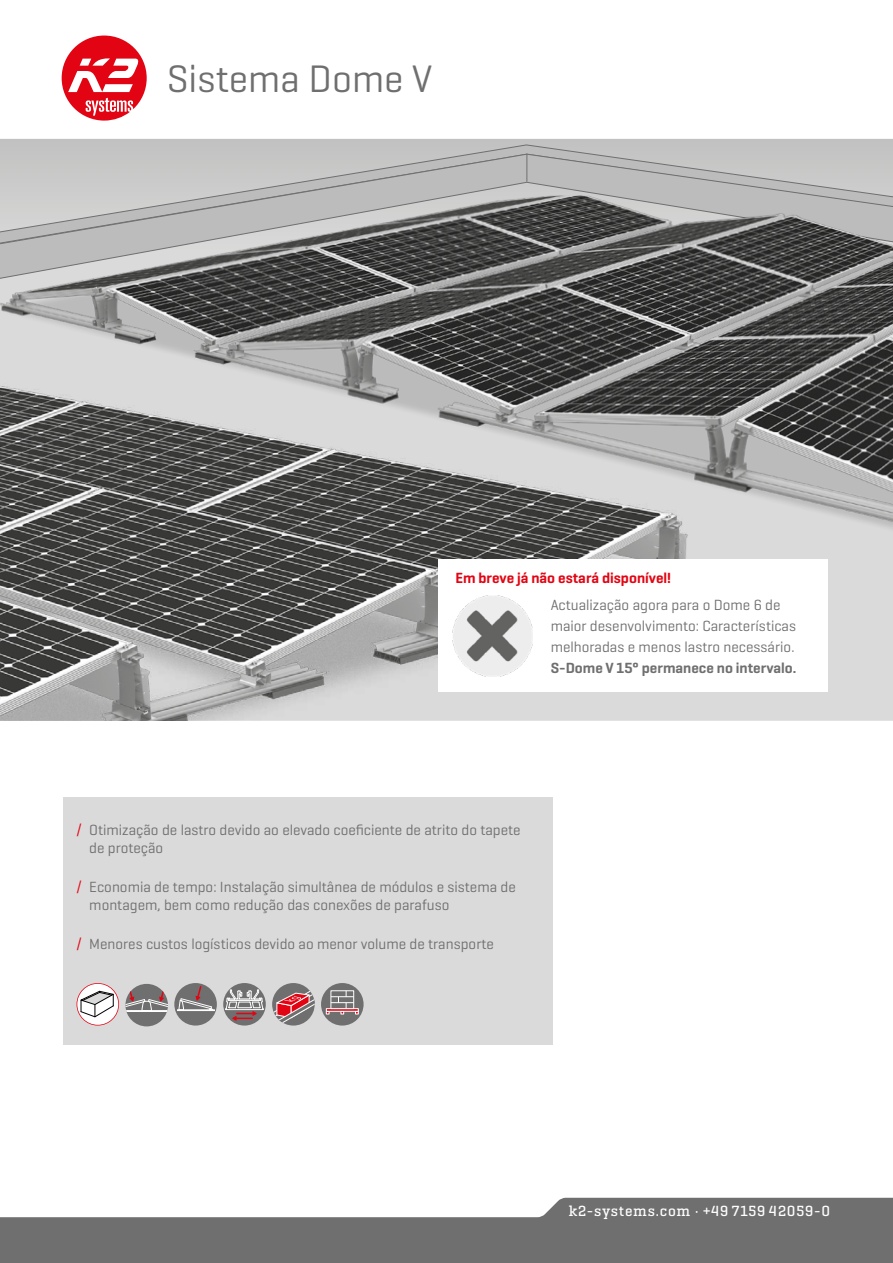
<style>
.page{position:relative;width:893px;height:1263px;background:#fff}
.page>*{position:absolute;margin:0;border:0;box-sizing:border-box;transform-origin:0 0}
.t1{font:39px "K2 Geogrotesque";color:#6f6f6f}
.t2{font:15px/18px "K2 Geogrotesque";color:#6f6f6f}
.t3{font:600 15px "K2 Geogrotesque";color:#6f6f6f}
.t4{font:600 15px "K2 Geogrotesque";color:#e30413}
.t5{font:500 15px "K2 Geogrotesque Slab";letter-spacing:.05em;color:#fff}
.s1{color:#e30413}
</style>
<div class="page">
<div style="left:64px;top:797px;width:489px;height:247px;background:#dadada"></div>
<div style="left:125px;top:984px;width:43px;height:42px;background:#6f6f6f;border-radius:50%"></div>
<svg style="left:125px;top:986px;width:43px;height:26px"></svg>
<svg style="left:77px;top:983px;width:42px;height:42px"></svg>
<div style="left:223px;top:983px;width:43px;height:42px;background:#6f6f6f;border-radius:50%"></div>
<svg style="left:225px;top:989px;width:39px;height:32px"></svg>
<svg style="left:272px;top:983px;width:43px;height:42px"></svg>
<div style="left:321px;top:983px;width:43px;height:42px;background:#6f6f6f;border-radius:50%"></div>
<div style="left:331px;top:990px;width:23px;height:19px;border:1px solid #fff"></div>
<svg style="left:326px;top:991px;width:33px;height:23px"></svg>
<div style="left:174px;top:983px;width:43px;height:42px;background:#6f6f6f;border-radius:50%"></div>
<div style="left:177px;top:1009px;width:38px;height:2px;border:1px solid #fff"></div>
<svg style="left:178px;top:985px;width:35px;height:25px"></svg>
<div style="left:693px;top:546px;width:200px;height:175px;background:#dadada"></div>
<div style="left:0;top:144px;width:893px;height:9px;background:#c3c3c3"></div>
<svg style="left:0;top:153px;width:893px;height:43px;background:#c0c0c0"></svg>
<svg style="left:526px;top:154px;width:1px;height:28px"></svg>
<img style="left:0;top:546px;width:693px;height:175px">
<img style="left:0;top:196px;width:893px;height:350px">
<div style="left:438px;top:559px;width:390px;height:133px;background:#fff"></div>
<img style="left:452px;top:596px;width:81px;height:81px">
<svg style="left:0;top:1198px;width:893px;height:65px;fill:#6f6f6f"></svg>
<svg style="left:62px;top:36px;width:85px;height:85px"></svg>
<h1 class="t1" style="left:167px;top:54px;width:267px">Sistema Dome V</h1>
<p class="t4" style="left:455px;top:569px;width:217px">Em breve já não estará disponível!</p>
<p class="t2" style="left:551px;top:594px;width:247px;line-height:21px">Actualização agora para o Dome 6 de maior desenvolvimento: Características melhoradas e menos lastro necessário.</p>
<p class="t3" style="left:551px;top:658px;width:247px">S-Dome V 15° permanece no intervalo.</p>
<p class="t2" style="left:89px;top:820px;width:433px;text-indent:-13px"><span class="s1">/</span> Otimização de lastro devido ao elevado coeficiente de atrito do tapete de proteção</p>
<p class="t2" style="left:89px;top:878px;width:428px;text-indent:-13px"><span class="s1">/</span> Economia de tempo: Instalação simultânea de módulos e sistema de montagem, bem como redução das conexões de parafuso</p>
<p class="t2" style="left:77px;top:935px;width:419px"><span class="s1">/</span> Menores custos logísticos devido ao menor volume de transporte</p>
<p class="t5" style="left:569px;top:1201px;width:263px">k2-systems.com · +49 7159 42059-0</p>
</div>
